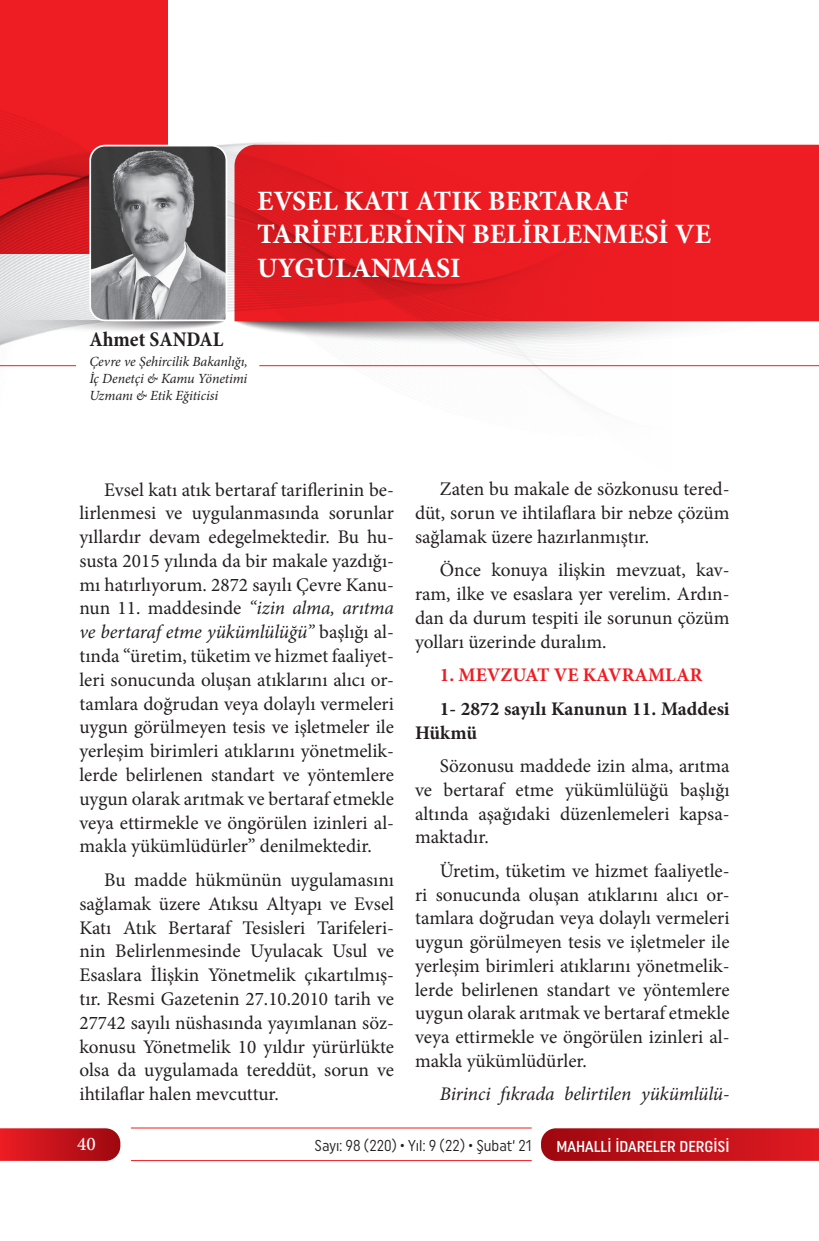
<style>
.page{position:relative;width:819px;height:1241px;background:#fff}
.page>*{position:absolute;margin:0;border:0;box-sizing:border-box;transform-origin:0 0}
.t1{font:700 28px/33.6px "Minion Pro";color:#fff}
.t2{font:700 condensed 21px "Minion Pro";color:#231f20}
.t3{font:19.25px/23.8px "Minion Pro";color:#231f20;text-align:justify}
.t4{font:700 19.25px/23.6px "Minion Pro";color:#231f20}
.t5{font:italic 19.25px "Minion Pro";letter-spacing:-.005em;color:#231f20}
.t6{font:700 19.25px "Minion Pro";color:#ee1d23}
.t7{font:500 19.25px "Minion Pro";color:#fff}
.t8{font:15.75px "Uniform Condensed";color:#231f20;scale:.95 1}
.t9{font:500 15.75px "Uniform Condensed";color:#fff}
.t10{font:italic 14px/16.8px "Minion Pro";letter-spacing:-.01em;color:#231f20;text-align:justify}
.s1{font-style:italic}
</style>
<div class="page">
<svg style="left:541px;top:1128px;width:278px;height:32px;background:#c0151d"></svg>
<svg style="left:0;top:1128px;width:120px;height:32px;background:#c61920"></svg>
<hr style="left:131px;top:1127px;width:400px;height:1px;background:#ee1d23">
<hr style="left:131px;top:1159px;width:400px;height:1px;background:#ee1d23">
<div style="left:785px;top:145px;width:34px;height:176px;background:#ee1d23"></div>
<div style="left:0;top:0;width:167px;height:253px;background:#ee1d23"></div>
<img style="left:0;top:25px;width:785px;height:369px">
<svg style="left:0;top:144px;width:228px;height:189px"></svg>
<hr style="left:259px;top:365px;width:560px;height:1px;background:#ee1d23">
<hr style="left:0;top:365px;width:76px;height:1px;background:#ee1d23">
<h1 class="t1" style="left:257px;top:183px;width:455px">EVSEL KATI ATIK BERTARAF<br>TARİFELERİNİN BELİRLENMESİ VE<br>UYGULANMASI</h1>
<p class="t2" style="left:89px;top:324px;width:136px">Ahmet SANDAL</p>
<p class="t10" style="left:89px;top:353px;width:160px">Çevre ve Şehircilik Bakanlığı, İç Denetçi &amp; Kamu Yönetimi Uzmanı &amp; Etik Eğiticisi</p>
<p class="t3" style="left:79px;top:477px;width:316px;text-indent:25px">Evsel katı atık bertaraf tariflerinin be&shy;lirlenmesi ve uygulanmasında sorunlar yıllardır devam edegelmektedir. Bu hu&shy;susta 2015 yılında da bir makale yazdığı&shy;mı hatırlıyorum. 2872 sayılı Çevre Kanu&shy;nun 11. maddesinde <span class="s1">“izin alma, arıtma ve bertaraf etme yükümlülüğü”</span> başlığı al&shy;tında “üretim, tüketim ve hizmet faaliyet&shy;leri sonucunda oluşan atıklarını alıcı or&shy;tamlara doğrudan veya dolaylı vermeleri uygun görülmeyen tesis ve işletmeler ile yerleşim birimleri atıklarını yönetmelik&shy;lerde belirlenen standart ve yöntemlere uygun olarak arıtmak ve bertaraf etmekle veya ettirmekle ve öngörülen izinleri al&shy;makla yükümlüdürler” denilmektedir.</p>
<p class="t3" style="left:79px;top:868px;width:316px;text-indent:25px">Bu madde hükmünün uygulamasını sağlamak üzere Atıksu Altyapı ve Evsel Katı Atık Bertaraf Tesisleri Tarifeleri&shy;nin Belirlenmesinde Uyulacak Usul ve Esaslara İlişkin Yönetmelik çıkartılmış&shy;tır. Resmi Gazetenin 27.10.2010 tarih ve 27742 sayılı nüshasında yayımlanan söz&shy;konusu Yönetmelik 10 yıldır yürürlükte olsa da uygulamada tereddüt, sorun ve ihtilaflar halen mevcuttur.</p>
<p class="t3" style="left:415px;top:477px;width:316px;text-indent:25px">Zaten bu makale de sözkonusu tered&shy;düt, sorun ve ihtilaflara bir nebze çözüm sağlamak üzere hazırlanmıştır.</p>
<p class="t3" style="left:415px;top:558px;width:316px;text-indent:25px">Önce konuya ilişkin mevzuat, kav&shy;ram, ilke ve esaslara yer verelim. Ardın&shy;dan da durum tespiti ile sorunun çözüm yolları üzerinde duralım.</p>
<p class="t6" style="left:440px;top:661px;width:264px">1. MEVZUAT VE KAVRAMLAR</p>
<p class="t4" style="left:415px;top:696px;width:316px;text-indent:25px">1- 2872 sayılı Kanunun 11. Maddesi<br>Hükmü</p>
<p class="t3" style="left:415px;top:754px;width:316px;text-indent:25px">Sözonusu maddede izin alma, arıtma ve bertaraf etme yükümlülüğü başlığı altında aşağıdaki düzenlemeleri kapsa&shy;maktadır.</p>
<p class="t3" style="left:415px;top:858px;width:316px;text-indent:25px">Üretim, tüketim ve hizmet faaliyetle&shy;ri sonucunda oluşan atıklarını alıcı or&shy;tamlara doğrudan veya dolaylı vermeleri uygun görülmeyen tesis ve işletmeler ile yerleşim birimleri atıklarını yönetmelik&shy;lerde belirlenen standart ve yöntemlere uygun olarak arıtmak ve bertaraf etmekle veya ettirmekle ve öngörülen izinleri al&shy;makla yükümlüdürler.</p>
<p class="t5" style="left:440px;top:1080px;width:291px">Birinci fıkrada belirtilen yükümlülü-</p>
<p class="t7" style="left:77px;top:1131px;width:20px">40</p>
<p class="t8" style="left:314px;top:1136px;width:230px">Sayı: 98 (220) • Yıl: 9 (22) • Şubat‘ 21</p>
<p class="t9" style="left:556px;top:1136px;width:175px">MAHALLİ İDARELER DERGİSİ</p>
</div>
